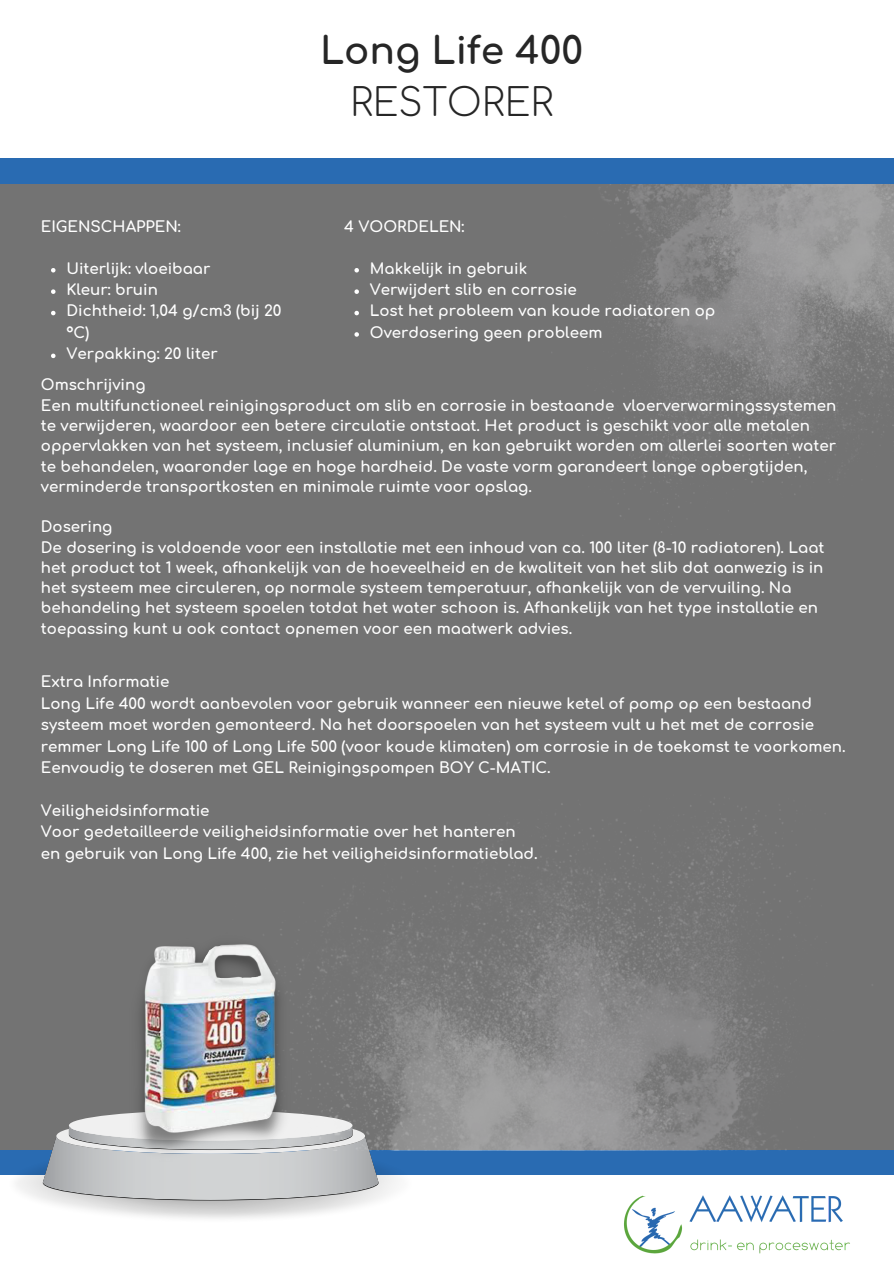
<style>
.page{position:relative;width:894px;height:1264px;background:#fff}
.page>*{position:absolute;margin:0;border:0;box-sizing:border-box;transform-origin:0 0}
.t1{font:700 37.5px "Comfortaa";color:#262626}
.t2{font:300 37.5px "Comfortaa";color:#262626}
.t3{font:700 15px/20.2px "Comfortaa";color:#fff}
</style>
<div class="page">
<div style="left:0;top:0;width:893px;height:1263px;background:#737373"></div>
<div style="left:0;top:1175px;width:893px;height:88px;background:#fff"></div>
<img style="left:616px;top:1174px;width:258px;height:80px">
<div style="left:0;top:0;width:893px;height:160px;background:#fff"></div>
<div style="left:0;top:1150px;width:893px;height:24px;background:#296bb2"></div>
<img style="left:7px;top:1150px;width:407px;height:69px">
<svg style="left:43px;top:1126px;width:335px;height:74px;background:#c0c3c5"></svg>
<div style="left:69px;top:1110px;width:283px;height:30px;background:#f0f0f0;border-radius:50%"></div>
<img style="left:603px;top:184px;width:290px;height:336px">
<div style="left:0;top:159px;width:893px;height:25px;background:#296bb2"></div>
<img style="left:280px;top:803px;width:518px;height:347px">
<img style="left:130px;top:932px;width:161px;height:229px">
<svg style="left:354px;top:268px;width:5px;height:4px"></svg>
<svg style="left:354px;top:289px;width:5px;height:5px"></svg>
<svg style="left:354px;top:311px;width:5px;height:4px"></svg>
<svg style="left:354px;top:332px;width:5px;height:5px"></svg>
<svg style="left:51px;top:268px;width:4px;height:4px"></svg>
<svg style="left:51px;top:289px;width:4px;height:5px"></svg>
<svg style="left:51px;top:311px;width:4px;height:4px"></svg>
<svg style="left:51px;top:353px;width:4px;height:5px"></svg>
<p class="t3" style="left:41px;top:217px;width:141px">EIGENSCHAPPEN:</p>
<p class="t3" style="left:66px;top:259px;width:145px">Uiterlijk: vloeibaar</p>
<p class="t3" style="left:66px;top:280px;width:93px">Kleur: bruin</p>
<p class="t3" style="left:66px;top:301px;width:217px;line-height:21.5px">Dichtheid: 1,04 g/cm3 (bij 20 °C)</p>
<p class="t3" style="left:66px;top:344px;width:153px">Verpakking: 20 liter</p>
<p class="t1" style="left:320px;top:31px;width:264px">Long Life 400</p>
<p class="t2" style="left:350px;top:83px;width:205px">RESTORER</p>
<p class="t3" style="left:344px;top:217px;width:122px">4 VOORDELEN:</p>
<p class="t3" style="left:370px;top:259px;width:159px">Makkelijk in gebruik</p>
<p class="t3" style="left:370px;top:280px;width:208px">Verwijdert slib en corrosie</p>
<p class="t3" style="left:370px;top:301px;width:347px">Lost het probleem van koude radiatoren op</p>
<p class="t3" style="left:370px;top:323px;width:234px">Overdosering geen probleem</p>
<p class="t3" style="left:41px;top:375px;width:106px">Omschrijving</p>
<p class="t3" style="left:41px;top:396px;width:796px">Een multifunctioneel reinigingsproduct om slib en corrosie in bestaande vloerverwarmingssystemen te verwijderen, waardoor een betere circulatie ontstaat. Het product is geschikt voor alle metalen oppervlakken van het systeem, inclusief aluminium, en kan gebruikt worden om allerlei soorten water te behandelen, waaronder lage en hoge hardheid. De vaste vorm garandeert lange opbergtijden, verminderde transportkosten en minimale ruimte voor opslag.</p>
<p class="t3" style="left:41px;top:517px;width:73px">Dosering</p>
<p class="t3" style="left:41px;top:537px;width:785px">De dosering is voldoende voor een installatie met een inhoud van ca. 100 liter (8-10 radiatoren). Laat het product tot 1 week, afhankelijk van de hoeveelheid en de kwaliteit van het slib dat aanwezig is in het systeem mee circuleren, op normale systeem temperatuur, afhankelijk van de vervuiling. Na behandeling het systeem spoelen totdat het water schoon is. Afhankelijk van het type installatie en toepassing kunt u ook contact opnemen voor een maatwerk advies.</p>
<p class="t3" style="left:41px;top:672px;width:130px">Extra Informatie</p>
<p class="t3" style="left:41px;top:693px;width:806px;line-height:21.5px">Long Life 400 wordt aanbevolen voor gebruik wanneer een nieuwe ketel of pomp op een bestaand systeem moet worden gemonteerd. Na het doorspoelen van het systeem vult u het met de corrosie remmer Long Life 100 of Long Life 500 (voor koude klimaten) om corrosie in de toekomst te voorkomen.<br>Eenvoudig te doseren met GEL Reinigingspompen BOY C-MATIC.</p>
<p class="t3" style="left:41px;top:800px;width:170px">Veiligheidsinformatie</p>
<p class="t3" style="left:41px;top:822px;width:476px">Voor gedetailleerde veiligheidsinformatie over het hanteren</p>
<p class="t3" style="left:41px;top:843px;width:498px">en gebruik van Long Life 400, zie het veiligheidsinformatieblad.</p>
</div>
